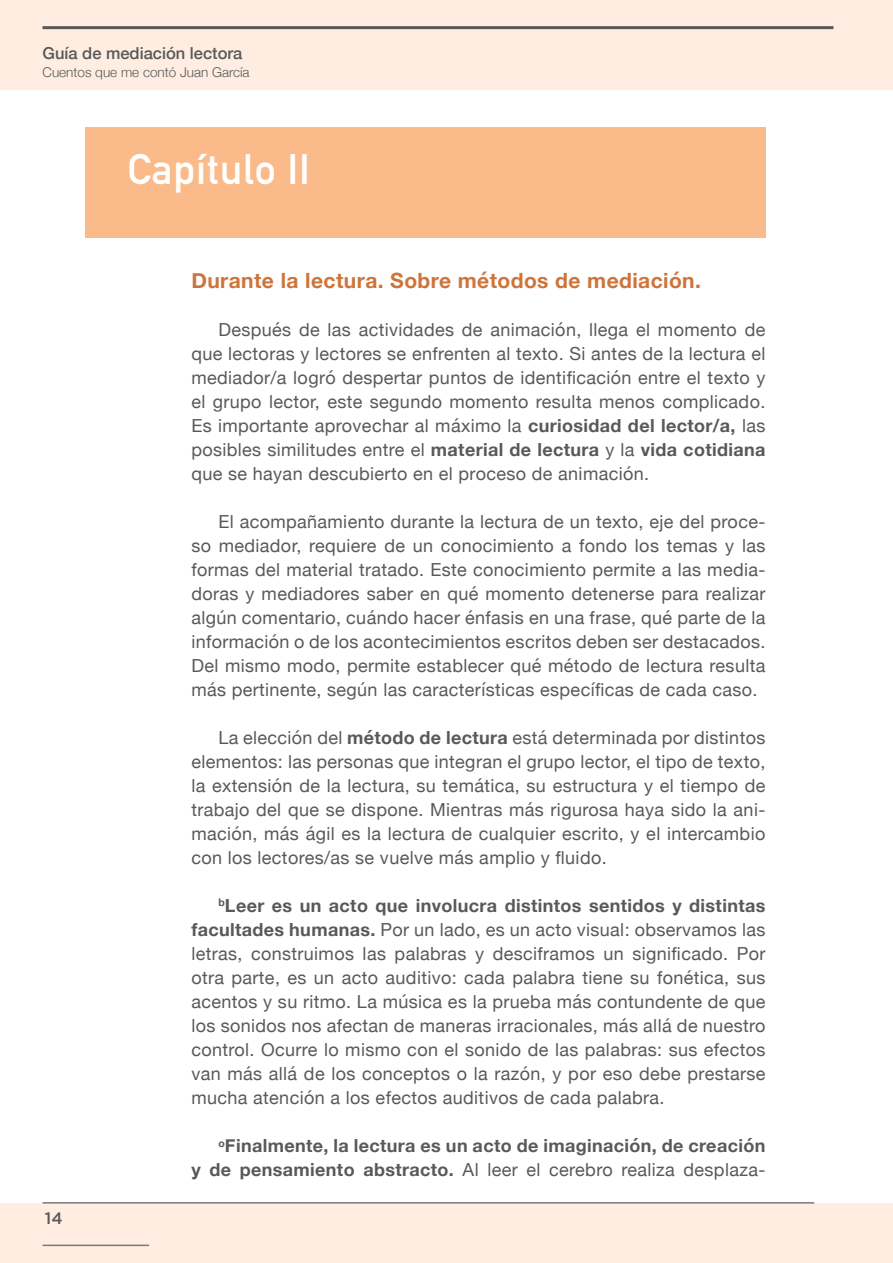
<style>
.page{position:relative;width:893px;height:1263px;background:#fff}
.page>*{position:absolute;margin:0;border:0;box-sizing:border-box;transform-origin:0 0}
.t1{font:700 42px "DIN Alternate";letter-spacing:.02em;color:#fff}
.t2{font:700 21px "Helvetica Neue";letter-spacing:.02em;color:#ce743a}
.t3{font:18px/24px "Helvetica Neue";letter-spacing:.02em;color:#58595b;text-align:justify}
.t4{font:700 18px/24px "Helvetica Neue";letter-spacing:.02em;color:#58595b;text-align:right}
.t5{font:500 16.5px "Helvetica Neue";color:#58595b}
.t6{font:500 16.5px "Gotham";color:#58595b}
.t7{font:300 13.5px "Helvetica Neue";color:#58595b}
.s1{font-weight:700}
.s2{font-weight:400}
</style>
<div class="page">
<div style="left:85px;top:128px;width:680px;height:110px;background:#fbba89"></div>
<div style="left:0;top:0;width:893px;height:89px;background:#feede0"></div>
<div style="left:0;top:1203px;width:893px;height:60px;background:#feede0"></div>
<hr style="left:43px;top:1202px;width:771px;height:1px;background:#797a7d">
<hr style="left:43px;top:1244px;width:106px;height:2px;background:#797a7d">
<hr style="left:43px;top:26px;width:790px;height:3px;background:#58595b">
<p class="t5" style="left:43px;top:40px;width:201px">Guía de mediación lectora</p>
<p class="t7" style="left:43px;top:62px;width:209px">Cuentos que me contó Juan García</p>
<h1 class="t1" style="left:128px;top:137px;width:184px">Capítulo II</h1>
<p class="t6" style="left:45px;top:1207px;width:19px">14</p>
<p class="t2" style="left:191px;top:264px;width:511px">Durante la lectura. Sobre métodos de mediación.</p>
<p class="t3" style="left:191px;top:319px;width:576px;text-indent:27px">Después de las actividades de animación, llega el momento de que lectoras y lectores se enfrenten al texto. Si antes de la lectura el mediador/a logró despertar puntos de identificación entre el texto y el grupo lector, este segundo momento resulta menos complicado.<br>Es importante aprovechar al máximo la <span class="s1">curiosidad del lector/a,</span> las posibles similitudes entre el <span class="s1">material de lectura</span> y la <span class="s1">vida cotidiana </span>que se hayan descubierto en el proceso de animación.</p>
<p class="t3" style="left:191px;top:511px;width:576px;text-indent:27px">El acompañamiento durante la lectura de un texto, eje del proce&shy;so mediador, requiere de un conocimiento a fondo los temas y las formas del material tratado. Este conocimiento permite a las media&shy;doras y mediadores saber en qué momento detenerse para realizar algún comentario, cuándo hacer énfasis en una frase, qué parte de la información o de los acontecimientos escritos deben ser destacados.<br>Del mismo modo, permite establecer qué método de lectura resulta más pertinente, según las características específicas de cada caso.</p>
<p class="t3" style="left:191px;top:727px;width:576px;text-indent:27px">La elección del <span class="s1">método de lectura</span> está determinada por distintos elementos: las personas que integran el grupo lector, el tipo de texto, la extensión de la lectura, su temática, su estructura y el tiempo de trabajo del que se dispone. Mientras más rigurosa haya sido la ani&shy;mación, más ágil es la lectura de cualquier escrito, y el intercambio con los lectores/as se vuelve más amplio y fluido.</p>
<p class="t3" style="left:191px;top:895px;width:576px;text-indent:27px"><sup>b</sup><span class="s1">Leer es un acto que involucra distintos sentidos y distintas facultades humanas.</span> Por un lado, es un acto visual: observamos las letras, construimos las palabras y desciframos un significado. Por otra parte, es un acto auditivo: cada palabra tiene su fonética, sus acentos y su ritmo. La música es la prueba más contundente de que los sonidos nos afectan de maneras irracionales, más allá de nuestro control. Ocurre lo mismo con el sonido de las palabras: sus efectos van más allá de los conceptos o la razón, y por eso debe prestarse mucha atención a los efectos auditivos de cada palabra.</p>
<p class="t4" style="left:191px;top:1134px;width:576px"><sup>o</sup>Finalmente, la lectura es un acto de imaginación, de creación<br>y de pensamiento abstracto. <span class="s2">Al leer el cerebro realiza desplaza-</span></p>
</div>
